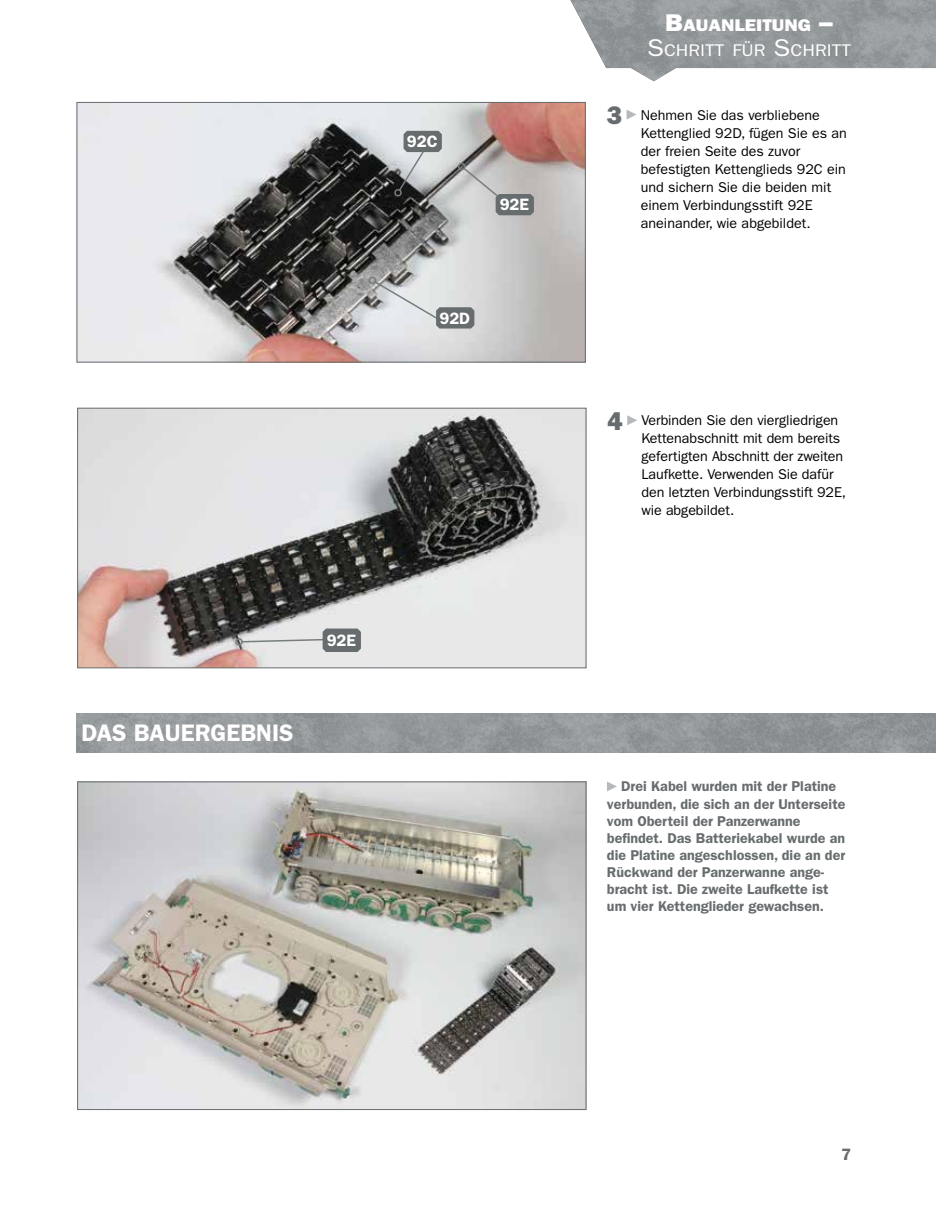
<style>
.page{position:relative;width:936px;height:1212px;background:#fff}
.page>*{position:absolute;margin:0;border:0;box-sizing:border-box;transform-origin:0 0}
.t1{font:600 24px "ITC Franklin Gothic Std";color:#fff}
.t2{font:16.95px "ITC Franklin Gothic Std";color:#fff;scale:1.12 1}
.t3{font:16.95px "ITC Franklin Gothic Std Hvy";color:#fff;scale:1.12 1}
.t4{font:600 16.5px "ITC Franklin Gothic Std";color:#fff}
.t5{font:600 16.5px "ITC Franklin Gothic Std";color:#676c6e}
.t6{font:14.25px/18px "ITC Franklin Gothic Std";color:#000}
.t7{font:600 14.25px/17.1px "ITC Franklin Gothic Std";color:#676c6e}
.s1{font-size:24.3px}
.s2{font-family:"ITC Franklin Gothic Std Hvy";font-size:25.5px;color:#676c6e}
</style>
<div class="page">
<img style="left:570px;top:0;width:365px;height:81px">
<img style="left:77px;top:713px;width:858px;height:39px">
<img style="left:79px;top:783px;width:505px;height:325px">
<svg style="left:607px;top:781px;width:10px;height:10px"></svg>
<img style="left:79px;top:104px;width:504px;height:256px">
<div style="left:77px;top:102px;width:508px;height:260px;border:1px solid #676c6e"></div>
<svg style="left:626px;top:110px;width:10px;height:10px"></svg>
<img style="left:79px;top:410px;width:505px;height:256px">
<div style="left:77px;top:408px;width:509px;height:260px;border:1px solid #676c6e"></div>
<svg style="left:627px;top:415px;width:10px;height:10px"></svg>
<div style="left:235px;top:638px;width:8px;height:8px;border:2px solid #777d7f;border-radius:50%"></div>
<svg style="left:240px;top:628px;width:121px;height:24px;background:#b6b8b8"></svg>
<svg style="left:456px;top:162px;width:78px;height:53px;background:#b2b2b2"></svg>
<svg style="left:393px;top:131px;width:49px;height:67px;background:#999c9e"></svg>
<svg style="left:367px;top:276px;width:107px;height:52px;background:#c4c6c8"></svg>
<p class="t4" style="left:407px;top:132px;width:32px">92C</p>
<p class="t4" style="left:499px;top:195px;width:31px">92E</p>
<p class="t4" style="left:439px;top:308px;width:32px">92D</p>
<h1 class="t1" style="left:81px;top:719px;width:214px">DAS BAUERGEBNIS</h1>
<p class="t4" style="left:327px;top:630px;width:31px">92E</p>
<p class="t3" style="left:665px;top:15px;width:151px"><span class="s1">B</span>AUANLEITUNG <span class="s1">–</span></p>
<p class="t2" style="left:647px;top:41px;width:183px"><span class="s1">S</span>CHRITT FÜR <span class="s1">S</span>CHRITT</p>
<p class="t6" style="left:640px;top:106px;width:207px;text-indent:-34px"><span class="s2">3</span> Nehmen Sie das verbliebene<br>Kettenglied 92D, fügen Sie es an der freien Seite des zuvor befestigten Kettenglieds 92C ein und sichern Sie die beiden mit einem Verbindungsstift 92E aneinander, wie abgebildet.</p>
<p class="t6" style="left:641px;top:412px;width:206px;text-indent:-34px"><span class="s2">4</span> Verbinden Sie den viergliedrigen<br>Kettenabschnitt mit dem bereits gefertigten Abschnitt der zweiten<br>Laufkette. Verwenden Sie dafür den letzten Verbindungsstift 92E, wie abgebildet.</p>
<p class="t7" style="left:607px;top:778px;width:240px;text-indent:14px">Drei Kabel wurden mit der Platine verbunden, die sich an der Unterseite vom Oberteil der Panzerwanne befindet. Das Batteriekabel wurde an die Platine angeschlossen, die an der Rückwand der Panzerwanne ange&shy;bracht ist. Die zweite Laufkette ist um vier Kettenglieder gewachsen.</p>
<p class="t5" style="left:840px;top:1144px;width:11px">7</p>
</div>
